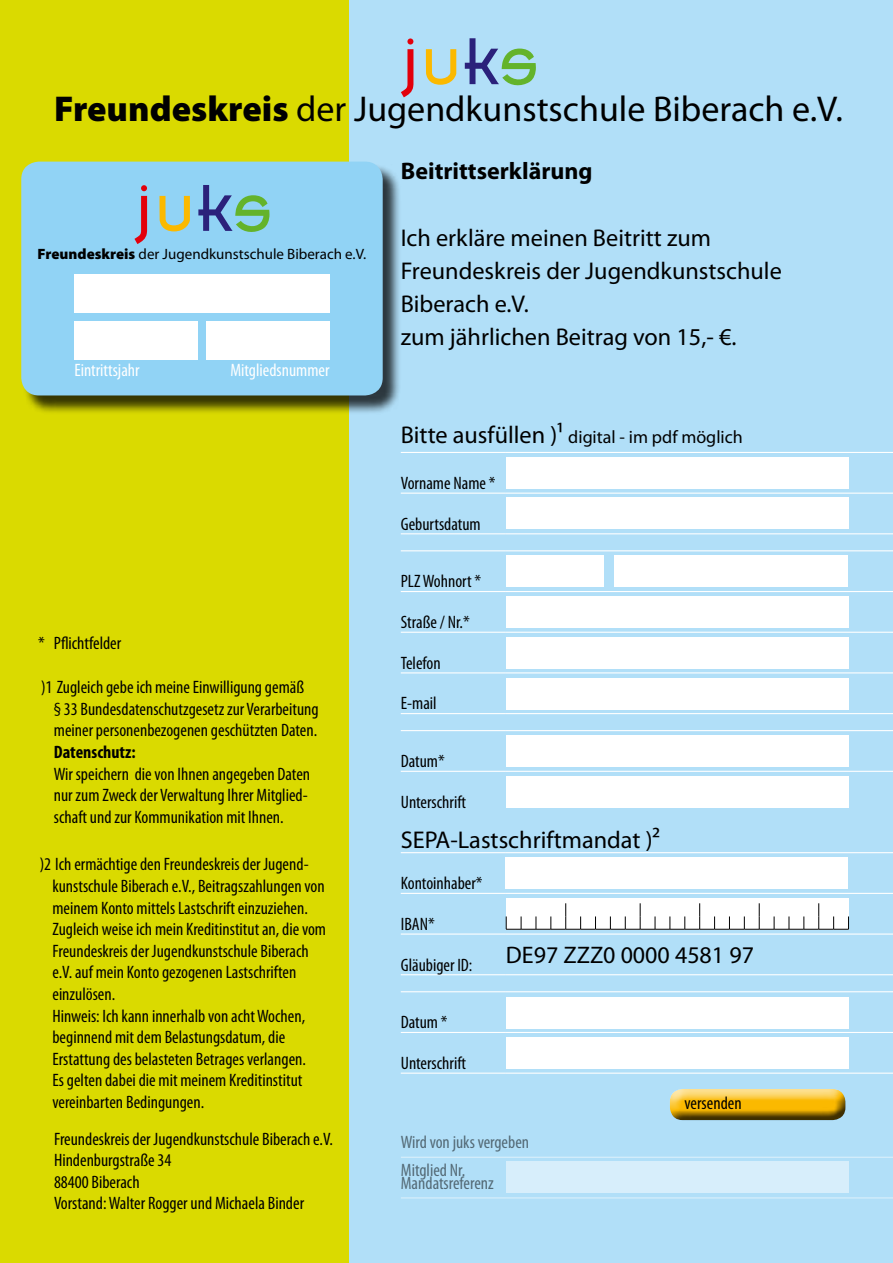
<style>
.page{position:relative;width:893px;height:1263px;background:#fff}
.page>*{position:absolute;margin:0;border:0;box-sizing:border-box;transform-origin:0 0}
.t1{font:36px "Myriad Pro";color:#000}
.t2{font:24.3px/33.2px "Myriad Pro";color:#000}
.t3{font:700 24px "Myriad Pro";color:#000}
.t4{font:24px "Myriad Pro";color:#000}
.t5{font:condensed 18px/21.6px "Myriad Pro";color:#000}
.t6{font:18px "Myriad Pro";color:#000}
.t7{font:condensed 18px "Myriad Pro";color:#fff}
.t8{font:700 condensed 18px "Myriad Pro";color:#000}
.t9{font:15px "Myriad Pro";color:#000}
.s1{font-weight:900}
.s2{font-size:24.3px}
</style>
<div class="page">
<div style="left:342px;top:0;width:551px;height:1263px;background:#b1dff8"></div>
<div style="left:506px;top:556px;width:98px;height:31px;background:#fff"></div>
<div style="left:505px;top:857px;width:343px;height:32px;background:#fff"></div>
<div style="left:506px;top:457px;width:343px;height:32px;background:#fff"></div>
<div style="left:506px;top:498px;width:343px;height:31px;background:#fff"></div>
<div style="left:615px;top:556px;width:233px;height:31px;background:#fff"></div>
<div style="left:506px;top:596px;width:343px;height:31px;background:#fff"></div>
<div style="left:506px;top:637px;width:343px;height:32px;background:#fff"></div>
<div style="left:506px;top:736px;width:343px;height:31px;background:#fff"></div>
<div style="left:506px;top:678px;width:343px;height:31px;background:#fff"></div>
<div style="left:506px;top:776px;width:343px;height:31px;background:#fff"></div>
<div style="left:506px;top:997px;width:343px;height:31px;background:#fff"></div>
<div style="left:506px;top:1037px;width:343px;height:31px;background:#fff"></div>
<div style="left:506px;top:1161px;width:343px;height:32px;background:#d7eefb"></div>
<div style="left:506px;top:898px;width:343px;height:32px;background:#fff"></div>
<hr style="left:401px;top:452px;width:105px;height:1px;background:#fff">
<hr style="left:506px;top:452px;width:387px;height:1px;background:#fff">
<hr style="left:401px;top:493px;width:105px;height:1px;background:#fff">
<hr style="left:506px;top:493px;width:387px;height:1px;background:#fff">
<hr style="left:401px;top:533px;width:105px;height:1px;background:#fff">
<hr style="left:506px;top:533px;width:387px;height:1px;background:#fff">
<hr style="left:401px;top:550px;width:105px;height:1px;background:#fff">
<hr style="left:506px;top:550px;width:387px;height:1px;background:#fff">
<hr style="left:401px;top:591px;width:105px;height:1px;background:#fff">
<hr style="left:506px;top:591px;width:387px;height:1px;background:#fff">
<hr style="left:401px;top:632px;width:105px;height:1px;background:#fff">
<hr style="left:506px;top:632px;width:387px;height:1px;background:#fff">
<hr style="left:401px;top:672px;width:105px;height:1px;background:#fff">
<hr style="left:506px;top:672px;width:387px;height:1px;background:#fff">
<hr style="left:401px;top:713px;width:105px;height:1px;background:#fff">
<hr style="left:506px;top:713px;width:387px;height:1px;background:#fff">
<hr style="left:401px;top:730px;width:105px;height:1px;background:#fff">
<hr style="left:506px;top:730px;width:387px;height:1px;background:#fff">
<hr style="left:401px;top:771px;width:105px;height:1px;background:#fff">
<hr style="left:506px;top:771px;width:387px;height:1px;background:#fff">
<hr style="left:401px;top:852px;width:105px;height:1px;background:#fff">
<hr style="left:506px;top:852px;width:387px;height:1px;background:#fff">
<hr style="left:401px;top:893px;width:105px;height:1px;background:#fff">
<hr style="left:506px;top:893px;width:387px;height:1px;background:#fff">
<hr style="left:401px;top:933px;width:105px;height:2px;background:#fff">
<hr style="left:506px;top:933px;width:387px;height:2px;background:#fff">
<hr style="left:401px;top:974px;width:105px;height:1px;background:#fff">
<hr style="left:506px;top:974px;width:387px;height:1px;background:#fff">
<hr style="left:401px;top:991px;width:105px;height:1px;background:#fff">
<hr style="left:506px;top:991px;width:387px;height:1px;background:#fff">
<hr style="left:401px;top:1032px;width:105px;height:1px;background:#fff">
<hr style="left:506px;top:1032px;width:387px;height:1px;background:#fff">
<hr style="left:401px;top:1072px;width:105px;height:2px;background:#fff">
<hr style="left:506px;top:1072px;width:387px;height:2px;background:#fff">
<div style="left:663px;top:1088px;width:193px;height:32px;background:#000;opacity:.75"></div>
<div style="left:0;top:0;width:349px;height:1263px;background:#dada00"></div>
<div style="left:24px;top:164px;width:378px;height:251px;background:#000;opacity:.75"></div>
<div style="left:21px;top:162px;width:362px;height:233px;background:#91d3f5;border-radius:18px"></div>
<svg style="left:159px;top:196px;width:31px;height:35px"></svg>
<svg style="left:134px;top:185px;width:13px;height:59px"></svg>
<svg style="left:198px;top:185px;width:71px;height:47px"></svg>
<div style="left:74px;top:322px;width:124px;height:38px;background:#fff"></div>
<div style="left:206px;top:322px;width:124px;height:38px;background:#fff"></div>
<div style="left:74px;top:275px;width:256px;height:38px;background:#fff"></div>
<div style="left:407px;top:38px;width:6px;height:7px;background:#e3000b;border-radius:50%"></div>
<svg style="left:426px;top:49px;width:30px;height:36px"></svg>
<svg style="left:401px;top:49px;width:12px;height:48px"></svg>
<svg style="left:465px;top:38px;width:71px;height:48px"></svg>
<hr style="left:401px;top:1157px;width:105px;height:1px;background:#fff">
<hr style="left:506px;top:1157px;width:387px;height:1px;background:#fff">
<hr style="left:401px;top:1197px;width:105px;height:1px;background:#fff">
<hr style="left:506px;top:1197px;width:387px;height:1px;background:#fff">
<svg style="left:506px;top:903px;width:343px;height:27px"></svg>
<h1 class="t1" style="left:54px;top:87px;width:790px"><span class="s1">Freundeskreis</span> der Jugendkunstschule Biberach e.V.</h1>
<p class="t9" style="left:38px;top:245px;width:330px"><span class="s1">Freundeskreis</span> der Jugendkunstschule Biberach e.V.</p>
<p class="t7" style="left:74px;top:359px;width:67px">Eintrittsjahr</p>
<p class="t7" style="left:230px;top:359px;width:101px">Mitgliedsnummer</p>
<p class="t5" style="left:38px;top:632px;width:85px">* Pflichtfelder</p>
<p class="t5" style="left:54px;top:676px;width:266px;text-indent:-13px">)1 Zugleich gebe ich meine Einwilligung gemäß<br>§ 33 Bundesdatenschutzgesetz zur Verarbeitung meiner personenbezogenen geschützten Daten.</p>
<p class="t8" style="left:54px;top:741px;width:83px">Datenschutz:</p>
<p class="t5" style="left:54px;top:763px;width:258px">Wir speichern die von Ihnen angegeben Daten nur zum Zweck der Verwaltung Ihrer Mitglied&shy;schaft und zur Kommunikation mit Ihnen.</p>
<p class="t5" style="left:52px;top:853px;width:275px;text-indent:-13px">)2 Ich ermächtige den Freundeskreis der Jugend&shy;kunstschule Biberach e.V., Beitragszahlungen von meinem Konto mittels Lastschrift einzuziehen.<br>Zugleich weise ich mein Kreditinstitut an, die vom Freundeskreis der Jugendkunstschule Biberach e.V. auf mein Konto gezogenen Lastschriften einzulösen.<br>Hinweis: Ich kann innerhalb von acht Wochen, beginnend mit dem Belastungsdatum, die Erstattung des belasteten Betrages verlangen.<br>Es gelten dabei die mit meinem Kreditinstitut vereinbarten Bedingungen.</p>
<p class="t5" style="left:54px;top:1128px;width:280px">Freundeskreis der Jugendkunstschule Biberach e.V.<br>Hindenburgstraße 34<br>88400 Biberach<br>Vorstand: Walter Rogger und Michaela Binder</p>
<h3 class="t3" style="left:401px;top:156px;width:193px">Beitrittserklärung</h3>
<h2 class="t2" style="left:401px;top:221px;width:383px">Ich erkläre meinen Beitritt zum<br>Freundeskreis der Jugendkunstschule<br>Biberach e.V.<br>zum jährlichen Beitrag von 15,- €.</h2>
<p class="t6" style="left:401px;top:426px;width:344px"><span class="s2">Bitte ausfüllen )1</span> digital - im pdf möglich</p>
<p class="t5" style="left:401px;top:472px;width:96px">Vorname Name *</p>
<p class="t5" style="left:401px;top:513px;width:81px">Geburtsdatum</p>
<p class="t5" style="left:401px;top:570px;width:82px">PLZ Wohnort *</p>
<p class="t5" style="left:401px;top:611px;width:70px">Straße / Nr.*</p>
<p class="t5" style="left:401px;top:652px;width:42px">Telefon</p>
<p class="t5" style="left:401px;top:692px;width:37px">E-mail</p>
<p class="t5" style="left:401px;top:750px;width:46px">Datum*</p>
<p class="t5" style="left:401px;top:791px;width:67px">Unterschrift</p>
<h2 class="t2" style="left:401px;top:823px;width:261px">SEPA-Lastschriftmandat )2</h2>
<p class="t5" style="left:401px;top:872px;width:83px">Kontoinhaber*</p>
<p class="t5" style="left:401px;top:913px;width:35px">IBAN*</p>
<p class="t5" style="left:401px;top:953px;width:73px">Gläubiger ID:</p>
<h3 class="t4" style="left:506px;top:940px;width:250px">DE97 ZZZ0 0000 4581 97</h3>
<p class="t5" style="left:401px;top:1011px;width:48px">Datum *</p>
<p class="t5" style="left:401px;top:1052px;width:67px">Unterschrift</p>
<p class="t5" style="left:401px;top:1128px;width:130px;line-height:27.8px">Wird von juks vergeben<br>Mitglied Nr.</p>
<p class="t5" style="left:401px;top:1172px;width:94px">Mandatsreferenz</p>
<p class="t5" style="left:685px;top:1091px;width:59px">versenden</p>
</div>
